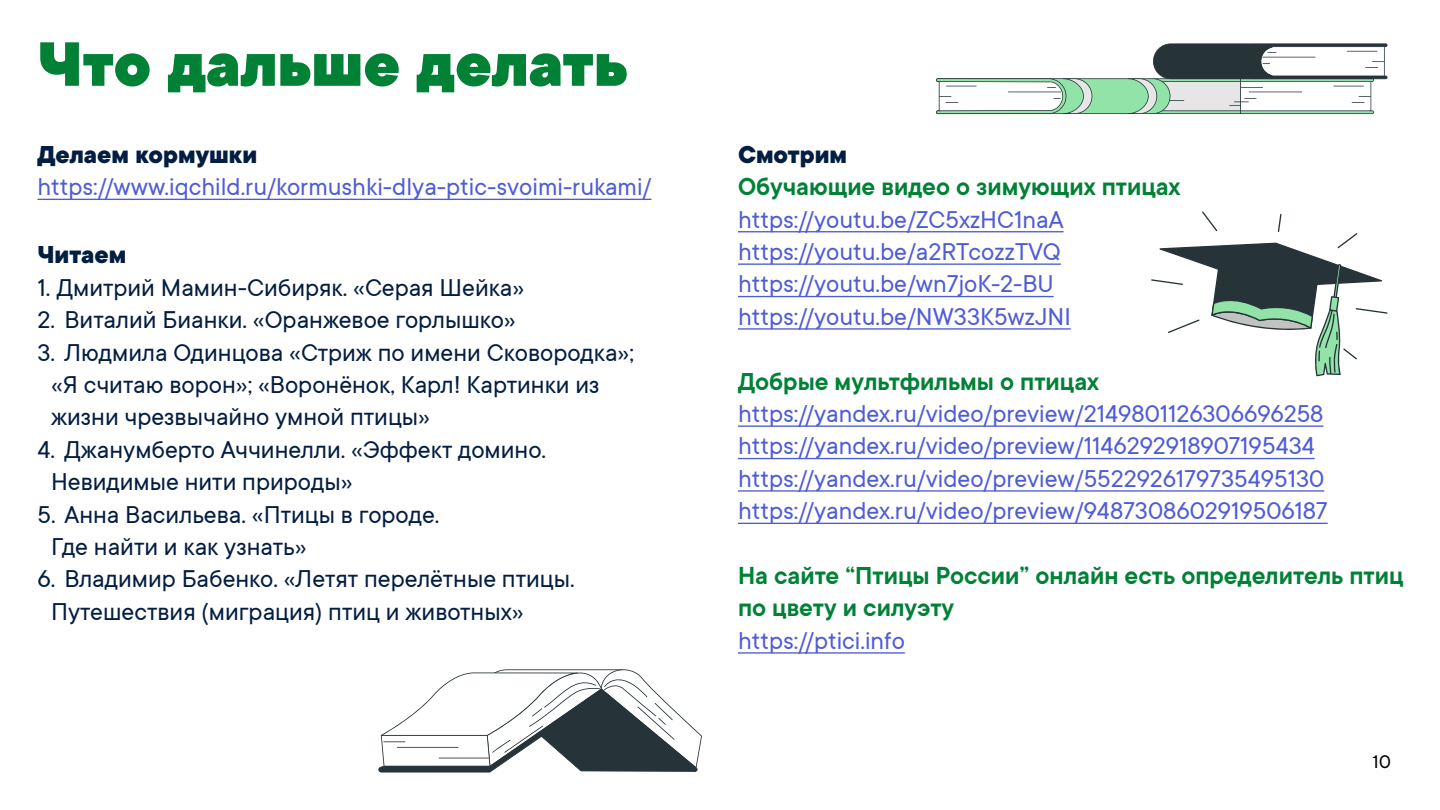
<style>
.page{position:relative;width:1440px;height:810px;background:#fff}
.page>*{position:absolute;margin:0;border:0;box-sizing:border-box;transform-origin:0 0}
.t1{font:900 69px "TT Commons";color:#018136}
.t2{font:27px/32.4px "TT Commons";color:#4f5cd6}
.t3{font:27px/32.4px "TT Commons";color:#041e42}
.t4{font:600 27px/32.4px "TT Commons";color:#018136}
.t5{font:800 27px "TT Commons";color:#041e42}
.t6{font:18px "TT Norms Pro";color:#000}
</style>
<div class="page">
<hr style="left:38px;top:199px;width:613px;height:1px;background:#4f5cd6">
<hr style="left:738px;top:231px;width:326px;height:1px;background:#4f5cd6">
<hr style="left:738px;top:263px;width:323px;height:2px;background:#4f5cd6">
<hr style="left:738px;top:296px;width:316px;height:1px;background:#4f5cd6">
<hr style="left:738px;top:328px;width:333px;height:2px;background:#4f5cd6">
<hr style="left:738px;top:425px;width:586px;height:2px;background:#4f5cd6">
<hr style="left:738px;top:458px;width:577px;height:1px;background:#4f5cd6">
<hr style="left:738px;top:490px;width:586px;height:2px;background:#4f5cd6">
<hr style="left:738px;top:523px;width:590px;height:1px;background:#4f5cd6">
<hr style="left:738px;top:652px;width:167px;height:2px;background:#4f5cd6">
<svg style="left:1151px;top:211px;width:237px;height:165px"></svg>
<svg style="left:378px;top:669px;width:324px;height:103px"></svg>
<svg style="left:936px;top:43px;width:451px;height:71px"></svg>
<h1 class="t1" style="left:38px;top:25px;width:592px">Что дальше делать</h1>
<p class="t5" style="left:38px;top:139px;width:221px">Делаем кормушки</p>
<p class="t2" style="left:38px;top:171px;width:616px">https://www.iqchild.ru/kormushki-dlya-ptic-svoimi-rukami/</p>
<p class="t5" style="left:38px;top:240px;width:90px">Читаем</p>
<p class="t3" style="left:38px;top:272px;width:488px">1. Дмитрий Мамин-Сибиряк. «Серая Шейка»</p>
<p class="t3" style="left:38px;top:304px;width:480px">2. Виталий Бианки. «Оранжевое горлышко»</p>
<p class="t3" style="left:51px;top:336px;width:585px;text-indent:-14px">3. Людмила Одинцова «Стриж по имени Сковородка»; «Я считаю ворон»; «Воронёнок, Карл! Картинки из жизни чрезвычайно умной птицы»</p>
<p class="t3" style="left:51px;top:434px;width:497px;text-indent:-14px">4. Джанумберто Аччинелли. «Эффект домино.<br>Невидимые нити природы»</p>
<p class="t3" style="left:51px;top:498px;width:390px;text-indent:-14px">5. Анна Васильева. «Птицы в городе.<br>Где найти и как узнать»</p>
<p class="t3" style="left:51px;top:563px;width:525px;text-indent:-14px">6. Владимир Бабенко. «Летят перелётные птицы.<br>Путешествия (миграция) птиц и животных»</p>
<p class="t5" style="left:738px;top:139px;width:111px">Смотрим</p>
<p class="t4" style="left:738px;top:171px;width:444px">Обучающие видео о зимующих птицах</p>
<p class="t2" style="left:738px;top:203px;width:334px">https://youtu.be/ZC5xzHC1naA https://youtu.be/a2RTcozzTVQ https://youtu.be/wn7joK-2-BU https://youtu.be/NW33K5wzJNI</p>
<p class="t4" style="left:738px;top:366px;width:363px">Добрые мультфильмы о птицах</p>
<p class="t2" style="left:738px;top:398px;width:591px">https://yandex.ru/video/preview/2149801126306696258 https://yandex.ru/video/preview/1146292918907195434 https://yandex.ru/video/preview/5522926179735495130 https://yandex.ru/video/preview/9487308602919506187</p>
<p class="t4" style="left:738px;top:560px;width:667px">На сайте “Птицы России” онлайн есть определитель птиц по цвету и силуэту</p>
<p class="t2" style="left:738px;top:625px;width:168px">https://ptici.info</p>
<p class="t6" style="left:1372px;top:748px;width:20px">10</p>
</div>
